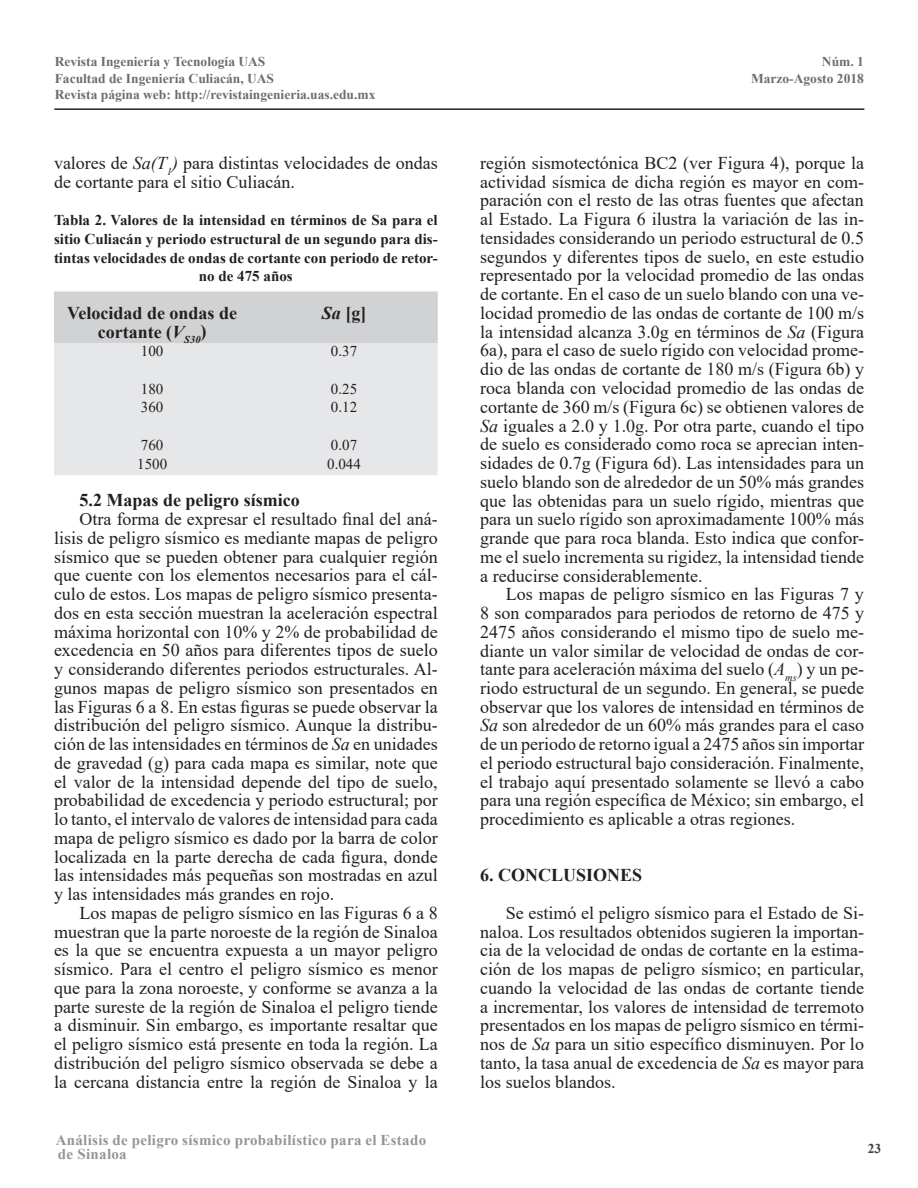
<style>
.page{position:relative;width:918px;height:1188px;background:#fff}
.page>*{position:absolute;margin:0;border:0;box-sizing:border-box;transform-origin:0 0}
.t1{font:18px/18.8px "Times New Roman";color:#231f20;text-align:justify}
.t2{font:700 18px/18.8px "Times New Roman";color:#231f20;text-align:center}
.t3{font:700 15px/18.8px "Times New Roman";color:#231f20;text-align:center}
.t4{font:700 15px/13.5px "Times New Roman";letter-spacing:.02em;color:#939598}
.t5{font:15px "Times New Roman";color:#231f20}
.t6{font:700 13.5px/16.2px "Times New Roman";color:#6c6d70}
.t7{font:700 13.5px "Times New Roman";color:#3e3e3f}
.s1{font-style:italic}
</style>
<div class="page">
<hr style="left:54px;top:108px;width:810px;height:2px;background:#231f20">
<div style="left:54px;top:292px;width:384px;height:51px;background:#d1d2d4"></div>
<div style="left:54px;top:343px;width:384px;height:132px;background:#e6e7e9"></div>
<p class="t6" style="left:55px;top:53px;width:322px">Revista Ingeniería y Tecnología UAS<br>Facultad de Ingeniería Culiacán, UAS<br>Revista página web: http://revistaingenieria.uas.edu.mx</p>
<p class="t6" style="left:751px;top:53px;width:114px;text-align:right">Núm. 1<br>Marzo-Agosto 2018</p>
<p class="t1" style="left:54px;top:153px;width:385px">valores de <span class="s1">Sa(T</span><sub>1</sub><span class="s1">)</span> para distintas velocidades de ondas de cortante para el sitio Culiacán.</p>
<p class="t3" style="left:54px;top:210px;width:385px">Tabla 2. Valores de la intensidad en términos de Sa para el sitio Culiacán y periodo estructural de un segundo para dis&shy;tintas velocidades de ondas de cortante con periodo de retor&shy;no de 475 años</p>
<p class="t2" style="left:67px;top:303px;width:171px">Velocidad de ondas de cortante (<span class="s1">V</span><sub>S30</sub>)</p>
<p class="t2" style="left:322px;top:303px;width:46px"><span class="s1">Sa</span> [g]</p>
<p class="t5" style="left:141px;top:341px;width:24px">100</p>
<p class="t5" style="left:331px;top:341px;width:28px">0.37</p>
<p class="t5" style="left:141px;top:378px;width:24px">180</p>
<p class="t5" style="left:331px;top:378px;width:28px">0.25</p>
<p class="t5" style="left:141px;top:397px;width:24px">360</p>
<p class="t5" style="left:331px;top:397px;width:28px">0.12</p>
<p class="t5" style="left:141px;top:434px;width:24px">760</p>
<p class="t5" style="left:331px;top:434px;width:28px">0.07</p>
<p class="t5" style="left:137px;top:453px;width:31px">1500</p>
<p class="t5" style="left:327px;top:453px;width:35px">0.044</p>
<p class="t2" style="left:80px;top:490px;width:222px">5.2 Mapas de peligro sísmico</p>
<p class="t1" style="left:54px;top:509px;width:385px;text-indent:26px">Otra forma de expresar el resultado final del aná&shy;lisis de peligro sísmico es mediante mapas de peligro sísmico que se pueden obtener para cualquier región que cuente con los elementos necesarios para el cál&shy;culo de estos. Los mapas de peligro sísmico presenta&shy;dos en esta sección muestran la aceleración espectral máxima horizontal con 10% y 2% de probabilidad de excedencia en 50 años para diferentes tipos de suelo y considerando diferentes periodos estructurales. Al&shy;gunos mapas de peligro sísmico son presentados en las Figuras 6 a 8. En estas figuras se puede observar la distribución del peligro sísmico. Aunque la distribu&shy;ción de las intensidades en términos de <span class="s1">Sa</span> en unidades de gravedad (g) para cada mapa es similar, note que el valor de la intensidad depende del tipo de suelo, probabilidad de excedencia y periodo estructural; por lo tanto, el intervalo de valores de intensidad para cada mapa de peligro sísmico es dado por la barra de color localizada en la parte derecha de cada figura, donde las intensidades más pequeñas son mostradas en azul y las intensidades más grandes en rojo.</p>
<p class="t1" style="left:54px;top:903px;width:385px;text-indent:26px">Los mapas de peligro sísmico en las Figuras 6 a 8 muestran que la parte noroeste de la región de Sinaloa es la que se encuentra expuesta a un mayor peligro sísmico. Para el centro el peligro sísmico es menor que para la zona noroeste, y conforme se avanza a la parte sureste de la región de Sinaloa el peligro tiende a disminuir. Sin embargo, es importante resaltar que el peligro sísmico está presente en toda la región. La distribución del peligro sísmico observada se debe a la cercana distancia entre la región de Sinaloa y la</p>
<p class="t4" style="left:56px;top:1133px;width:372px">Análisis de peligro sísmico probabilístico para el Estado de Sinaloa</p>
<p class="t1" style="left:480px;top:153px;width:385px">región sismotectónica BC2 (ver Figura 4), porque la actividad sísmica de dicha región es mayor en com&shy;paración con el resto de las otras fuentes que afectan al Estado. La Figura 6 ilustra la variación de las in&shy;tensidades considerando un periodo estructural de 0.5 segundos y diferentes tipos de suelo, en este estudio representado por la velocidad promedio de las ondas de cortante. En el caso de un suelo blando con una ve&shy;locidad promedio de las ondas de cortante de 100 m/s la intensidad alcanza 3.0g en términos de <span class="s1">Sa</span> (Figura 6a), para el caso de suelo rígido con velocidad prome&shy;dio de las ondas de cortante de 180 m/s (Figura 6b) y roca blanda con velocidad promedio de las ondas de cortante de 360 m/s (Figura 6c) se obtienen valores de <span class="s1">Sa</span> iguales a 2.0 y 1.0g. Por otra parte, cuando el tipo de suelo es considerado como roca se aprecian inten&shy;sidades de 0.7g (Figura 6d). Las intensidades para un suelo blando son de alrededor de un 50% más grandes que las obtenidas para un suelo rígido, mientras que para un suelo rígido son aproximadamente 100% más grande que para roca blanda. Esto indica que confor&shy;me el suelo incrementa su rigidez, la intensidad tiende a reducirse considerablemente.</p>
<p class="t1" style="left:480px;top:584px;width:385px;text-indent:26px">Los mapas de peligro sísmico en las Figuras 7 y 8 son comparados para periodos de retorno de 475 y 2475 años considerando el mismo tipo de suelo me&shy;diante un valor similar de velocidad de ondas de cor&shy;tante para aceleración máxima del suelo (<span class="s1">A</span><sub>ms</sub>) y un pe&shy;riodo estructural de un segundo. En general, se puede observar que los valores de intensidad en términos de <span class="s1">Sa</span> son alrededor de un 60% más grandes para el caso de un periodo de retorno igual a 2475 años sin importar el periodo estructural bajo consideración. Finalmente, el trabajo aquí presentado solamente se llevó a cabo para una región específica de México; sin embargo, el procedimiento es aplicable a otras regiones.</p>
<p class="t2" style="left:480px;top:865px;width:164px">6. CONCLUSIONES</p>
<p class="t1" style="left:480px;top:903px;width:385px;text-indent:26px">Se estimó el peligro sísmico para el Estado de Si&shy;naloa. Los resultados obtenidos sugieren la importan&shy;cia de la velocidad de ondas de cortante en la estima&shy;ción de los mapas de peligro sísmico; en particular, cuando la velocidad de las ondas de cortante tiende a incrementar, los valores de intensidad de terremoto presentados en los mapas de peligro sísmico en térmi&shy;nos de <span class="s1">Sa</span> para un sitio específico disminuyen. Por lo tanto, la tasa anual de excedencia de <span class="s1">Sa</span> es mayor para los suelos blandos.</p>
<p class="t7" style="left:868px;top:1139px;width:15px">23</p>
</div>
